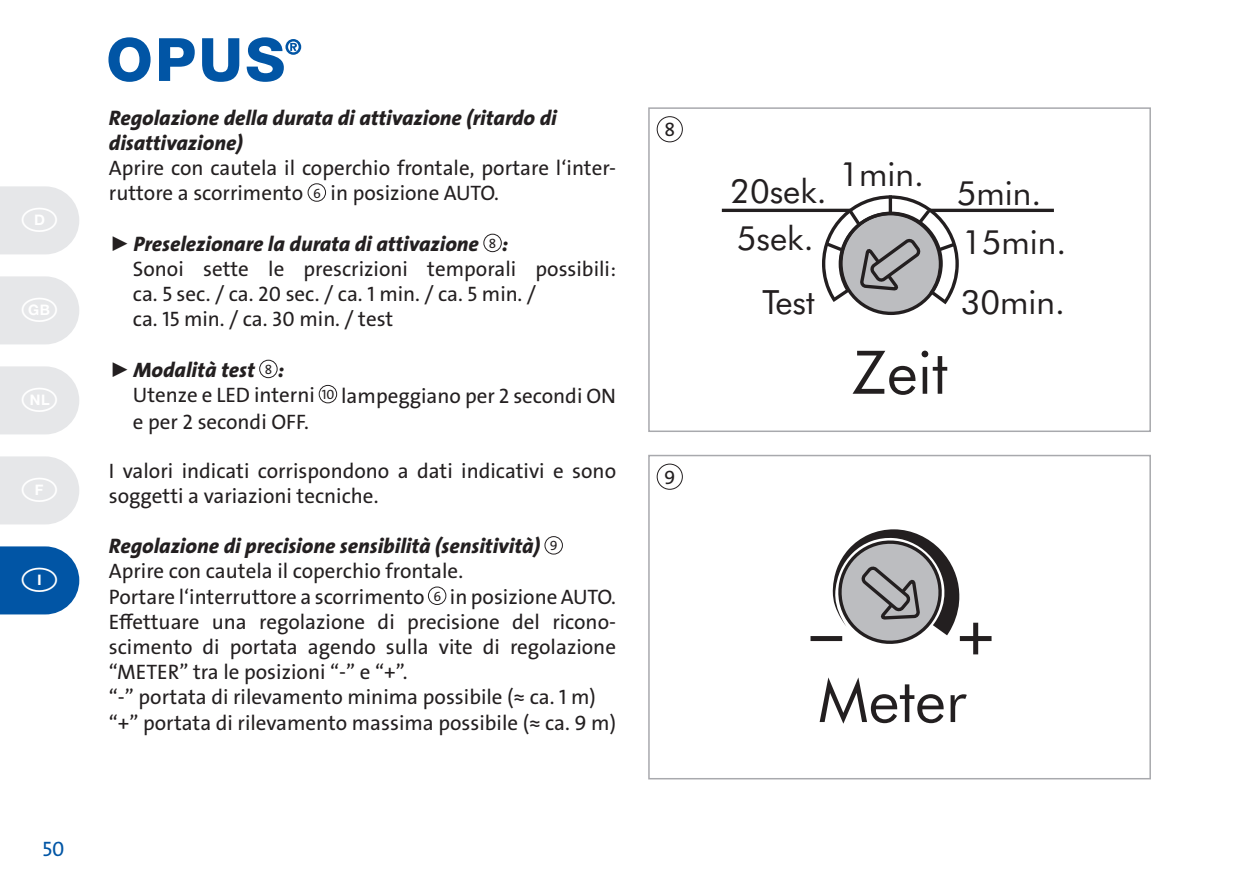
<style>
.page{position:relative;width:1259px;height:893px;background:#fff}
.page>*{position:absolute;margin:0;border:0;box-sizing:border-box;transform-origin:0 0}
.t1{font:60px "Futura BT";color:#231f20}
.t2{font:33.3px/46.8px "Futura BT";color:#231f20}
.t3{font:21px/25.2px "The Sans LP5 Plain";color:#231f20}
.t4{font:21px/25.2px "The Sans LP8 Ex Bld IT";color:#231f20}
.t5{font:21px "The Sans LP5 Plain";color:#0155a5}
.t6{font:19.5px "The Sans LP5 Plain";color:#231f20}
.s1{font-size:13.5px}
.s2{font-family:"The Sans LP5 Plain";font-size:13.5px}
</style>
<div class="page">
<svg style="left:108px;top:37px;width:193px;height:45px"></svg>
<div style="left:308px;top:184px;width:18px;height:18px;border:1px solid #231f20;border-radius:50%"></div>
<div style="left:483px;top:234px;width:18px;height:18px;border:1px solid #231f20;border-radius:50%"></div>
<div style="left:259px;top:360px;width:18px;height:18px;border:1px solid #231f20;border-radius:50%"></div>
<div style="left:319px;top:385px;width:18px;height:18px;border:1px solid #231f20;border-radius:50%"></div>
<div style="left:545px;top:536px;width:18px;height:18px;border:1px solid #231f20;border-radius:50%"></div>
<div style="left:428px;top:587px;width:18px;height:18px;border:1px solid #231f20;border-radius:50%"></div>
<div style="left:648px;top:107px;width:503px;height:325px;border:2px solid #a8a9ad"></div>
<div style="left:657px;top:116px;width:26px;height:26px;border:1px solid #231f20;border-radius:50%"></div>
<svg style="left:841px;top:213px;width:100px;height:100px"></svg>
<hr style="left:928px;top:209px;width:126px;height:3px;background:#231f20">
<hr style="left:722px;top:209px;width:128px;height:3px;background:#231f20">
<svg style="left:822px;top:195px;width:136px;height:109px"></svg>
<div style="left:648px;top:455px;width:503px;height:324px;border:2px solid #a8a9ad"></div>
<div style="left:657px;top:464px;width:26px;height:26px;border:1px solid #231f20;border-radius:50%"></div>
<svg style="left:832px;top:529px;width:128px;height:115px"></svg>
<div style="left:810px;top:636px;width:32px;height:5px;background:#231f20"></div>
<div style="left:960px;top:636px;width:31px;height:5px;background:#231f20"></div>
<div style="left:973px;top:623px;width:5px;height:31px;background:#231f20"></div>
<svg style="left:0;top:186px;width:79px;height:68px;background:#e8e9eb"></svg>
<svg style="left:0;top:276px;width:79px;height:68px;background:#e8e9eb"></svg>
<svg style="left:0;top:366px;width:79px;height:68px;background:#e8e9eb"></svg>
<svg style="left:0;top:456px;width:79px;height:68px;background:#e8e9eb"></svg>
<svg style="left:0;top:546px;width:79px;height:68px;background:#1864ad"></svg>
<p class="t5" style="left:43px;top:835px;width:23px">50</p>
<p class="t4" style="left:109px;top:106px;width:449px">Regolazione della durata di attivazione (ritardo di disattivazione)</p>
<p class="t3" style="left:109px;top:156px;width:509px">Aprire con cautela il coperchio frontale, portare l‘inter&shy;ruttore a scorrimento <span class="s1">6</span> in posizione AUTO.</p>
<p class="t4" style="left:109px;top:232px;width:401px">► Preselezionare la durata di attivazione <span class="s2">8</span> :</p>
<p class="t3" style="left:133px;top:256px;width:485px">Sonoi sette le prescrizioni temporali possibili: ca. 5 sec. / ca. 20 sec. / ca. 1 min. / ca. 5 min. /<br>ca. 15 min. / ca. 30 min. / test</p>
<p class="t4" style="left:109px;top:358px;width:177px">► Modalità test <span class="s2">8</span> :</p>
<p class="t3" style="left:133px;top:384px;width:485px">Utenze e LED interni <sup>10</sup> lampeggiano per 2 secondi ON e per 2 secondi OFF.</p>
<p class="t3" style="left:109px;top:458px;width:509px">I valori indicati corrispondono a dati indicativi e sono soggetti a variazioni tecniche.</p>
<p class="t4" style="left:109px;top:534px;width:450px">Regolazione di precisione sensibilità (sensitività) <span class="s2">9</span></p>
<p class="t3" style="left:109px;top:559px;width:509px">Aprire con cautela il coperchio frontale.<br>Portare l‘interruttore a scorrimento <span class="s1">6</span> in posizione AUTO.<br>Effettuare una regolazione di precisione del ricono&shy;scimento di portata agendo sulla vite di regolazione “METER” tra le posizioni “-” e “+”.<br>“-” portata di rilevamento minima possibile (≈ ca. 1 m) “+” portata di rilevamento massima possibile (≈ ca. 9 m)</p>
<p class="t6" style="left:664px;top:117px;width:12px">8</p>
<h2 class="t2" style="left:839px;top:150px;width:86px">1min.</h2>
<h2 class="t2" style="left:730px;top:168px;width:98px">20sek.<br>5sek.</h2>
<h2 class="t2" style="left:762px;top:278px;width:54px">Test</h2>
<h2 class="t2" style="left:957px;top:168px;width:111px;line-height:49.2px">5min.<br>15min.</h2>
<h2 class="t2" style="left:960px;top:278px;width:106px">30min.</h2>
<h1 class="t1" style="left:853px;top:336px;width:96px">Zeit</h1>
<p class="t6" style="left:664px;top:465px;width:13px">9</p>
<h2 class="t2" style="left:472px;top:525px;width:89px;line-height:60.9px;text-indent:28px">100<br>30</h2>
<h2 class="t2" style="left:235px;top:534px;width:79px;line-height:63.9px;text-align:right">5sek.<br>Test</h2>
<h2 class="t2" style="left:459px;top:607px;width:106px">30min.</h2>
<h2 class="t2" style="left:503px;top:659px;width:21px">5</h2>
<h2 class="t2" style="left:870px;top:664px;width:21px">5</h2>
<h1 class="t1" style="left:351px;top:664px;width:96px">Zeit</h1>
<h1 class="t1" style="left:818px;top:664px;width:150px">Meter</h1>
</div>
